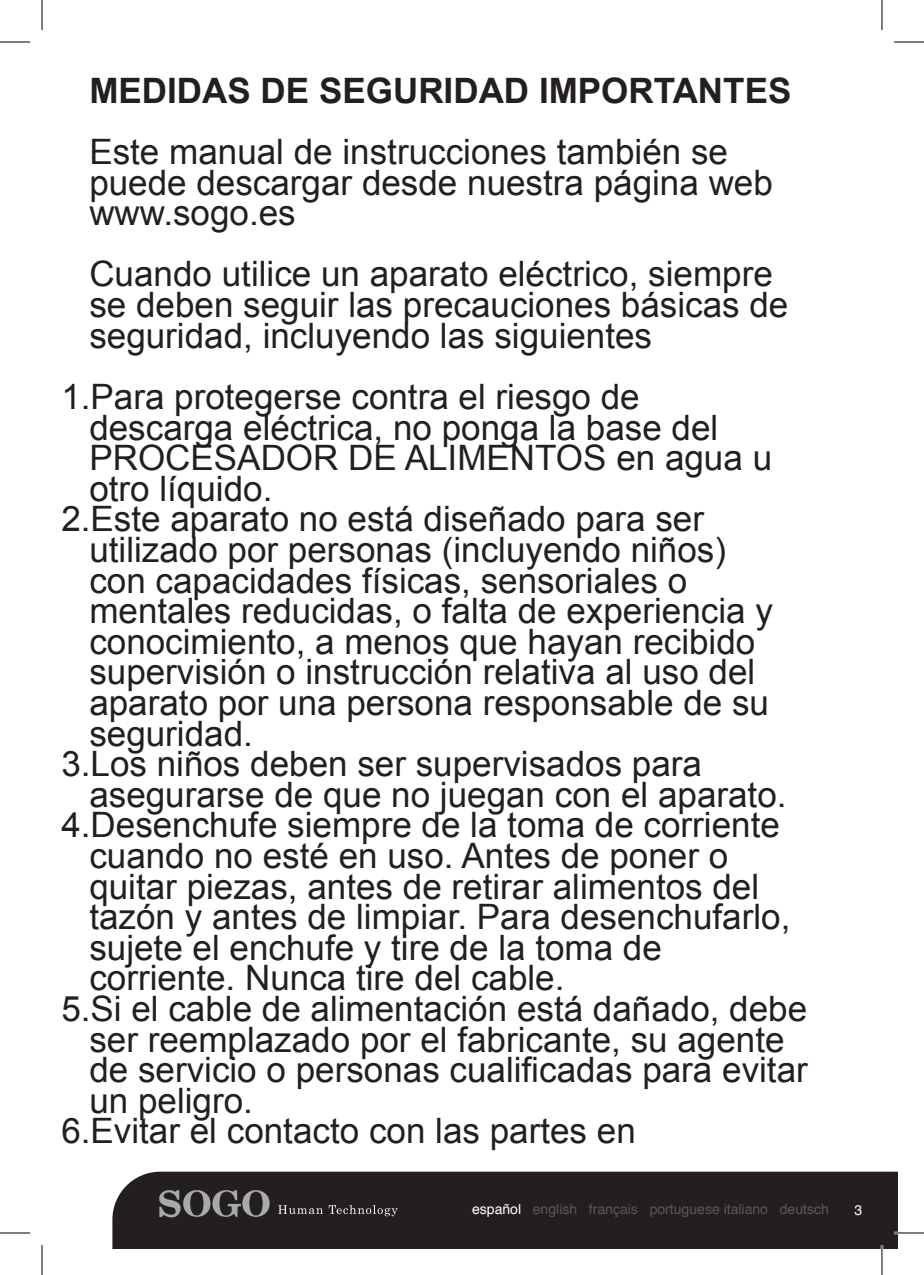
<style>
.page{position:relative;width:924px;height:1275px;background:#fff}
.page>*{position:absolute;margin:0;border:0;box-sizing:border-box;transform-origin:0 0}
.t1{font:35px/30.6px "Arial";color:#231f20}
.t2{font:700 35px "Arial";color:#231f20}
.t3{font:14px "Helvetica";color:#57585a}
.t4{font:14px "Helvetica";color:#fff}
.s1{color:#fff}
</style>
<div class="page">
<div style="left:112px;top:1171px;width:785px;height:78px;background:#231f20"></div>
<svg style="left:159px;top:1188px;width:111px;height:29px;background:#565457"></svg>
<svg style="left:278px;top:1205px;width:119px;height:11px"></svg>
<hr style="left:893px;top:1231px;width:30px;height:3px;background:#fff">
<hr style="left:880px;top:1245px;width:2px;height:30px;background:#fff">
<hr style="left:0;top:42px;width:30px;height:1px;background:#000">
<hr style="left:893px;top:42px;width:30px;height:1px;background:#000">
<hr style="left:0;top:1232px;width:30px;height:1px;background:#000">
<hr style="left:893px;top:1232px;width:30px;height:1px;background:#000">
<hr style="left:42px;top:0;width:1px;height:30px;background:#000">
<hr style="left:42px;top:1245px;width:1px;height:30px;background:#000">
<hr style="left:881px;top:0;width:1px;height:30px;background:#000">
<hr style="left:881px;top:1245px;width:1px;height:30px;background:#000">
<p class="t2" style="left:89px;top:67px;width:703px">MEDIDAS DE SEGURIDAD IMPORTANTES</p>
<p class="t1" style="left:89px;top:137px;width:684px">Este manual de instrucciones también se puede descargar desde nuestra página web www.sogo.es</p>
<p class="t1" style="left:89px;top:259px;width:700px">Cuando utilice un aparato eléctrico, siempre se deben seguir las precauciones básicas de seguridad, incluyendo las siguientes</p>
<p class="t1" style="left:61px;top:382px;width:579px">1.Para protegerse contra el riesgo de</p>
<p class="t1" style="left:89px;top:412px;width:630px">descarga eléctrica, no ponga la base del</p>
<p class="t1" style="left:89px;top:443px;width:684px">PROCESADOR DE ALIMENTOS en agua u</p>
<p class="t1" style="left:89px;top:473px;width:184px">otro líquido.</p>
<p class="t1" style="left:61px;top:504px;width:644px">2.Este aparato no está diseñado para ser</p>
<p class="t1" style="left:89px;top:535px;width:638px">utilizado por personas (incluyendo niños)</p>
<p class="t1" style="left:89px;top:565px;width:599px">con capacidades físicas, sensoriales o</p>
<p class="t1" style="left:89px;top:596px;width:684px">mentales reducidas, o falta de experiencia y</p>
<p class="t1" style="left:89px;top:626px;width:667px">conocimiento, a menos que hayan recibido</p>
<p class="t1" style="left:89px;top:657px;width:667px">supervisión o instrucción relativa al uso del</p>
<p class="t1" style="left:89px;top:687px;width:680px">aparato por una persona responsable de su</p>
<p class="t1" style="left:89px;top:718px;width:165px">seguridad.</p>
<p class="t1" style="left:61px;top:749px;width:642px">3.Los niños deben ser supervisados para</p>
<p class="t1" style="left:89px;top:779px;width:698px">asegurarse de que no juegan con el aparato.</p>
<p class="t1" style="left:61px;top:810px;width:719px">4.Desenchufe siempre de la toma de corriente</p>
<p class="t1" style="left:89px;top:840px;width:640px">cuando no esté en uso. Antes de poner o</p>
<p class="t1" style="left:89px;top:871px;width:671px">quitar piezas, antes de retirar alimentos del</p>
<p class="t1" style="left:89px;top:902px;width:702px">tazón y antes de limpiar. Para desenchufarlo,</p>
<p class="t1" style="left:89px;top:932px;width:573px">sujete el enchufe y tire de la toma de</p>
<p class="t1" style="left:89px;top:963px;width:476px">corriente. Nunca tire del cable.</p>
<p class="t1" style="left:61px;top:993px;width:747px">5.Si el cable de alimentación está dañado, debe</p>
<p class="t1" style="left:89px;top:1024px;width:696px">ser reemplazado por el fabricante, su agente</p>
<p class="t1" style="left:89px;top:1055px;width:719px">de servicio o personas cualificadas para evitar</p>
<p class="t1" style="left:89px;top:1085px;width:165px">un peligro.</p>
<p class="t1" style="left:61px;top:1116px;width:575px">6.Evitar el contacto con las partes en</p>
<p class="t3" style="left:472px;top:1198px;width:358px"><span class="s1">español</span> english français portuguese italiano deutsch</p>
<p class="t4" style="left:854px;top:1199px;width:9px">3</p>
</div>
